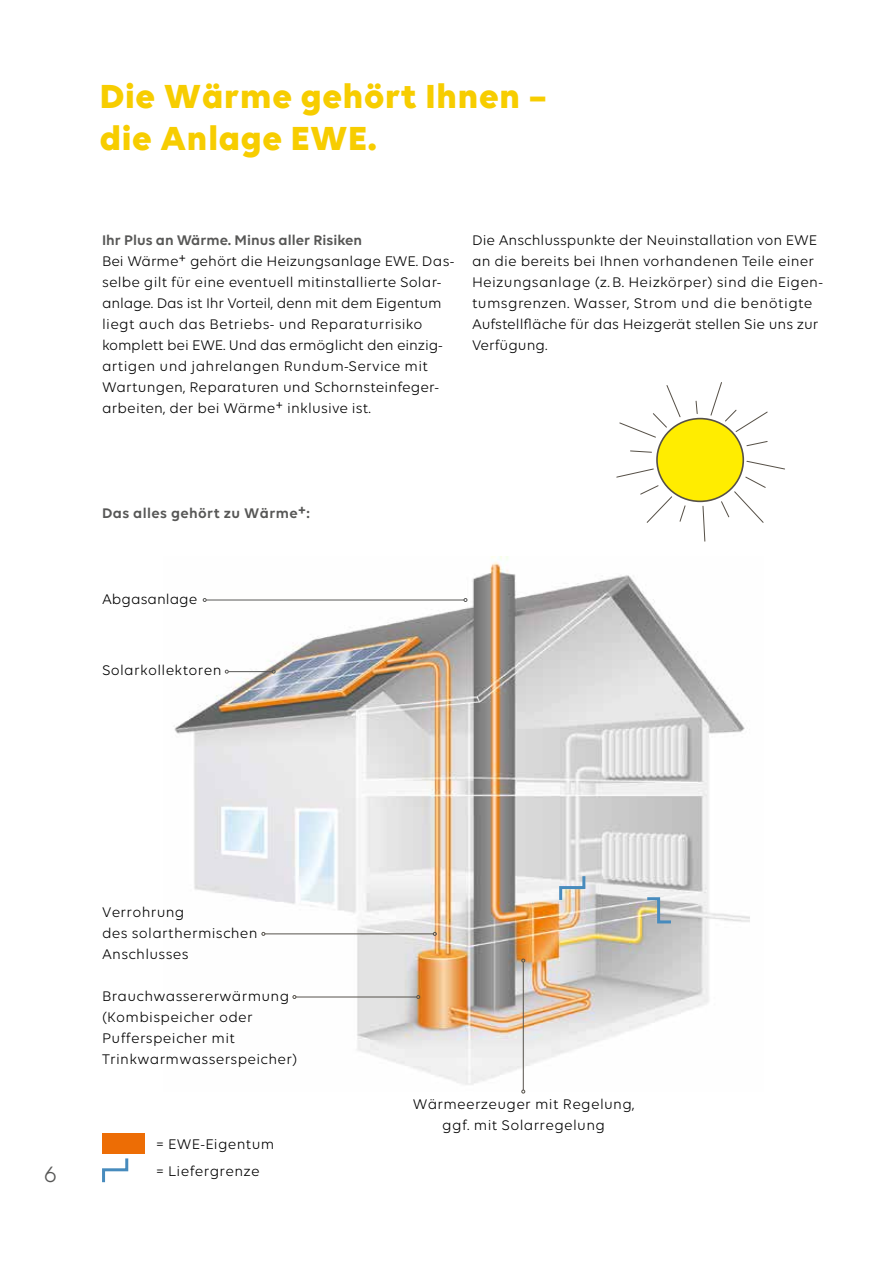
<style>
.page{position:relative;width:893px;height:1263px;background:#fff}
.page>*{position:absolute;margin:0;border:0;box-sizing:border-box;transform-origin:0 0}
.t1{font:700 36px/42px "Volte";letter-spacing:.02em;color:#f7cd00}
.t2{font:24px "Volte";color:#575756}
.t3{font:15px/21px "Volte";letter-spacing:.01em;color:#000}
.t4{font:600 15px "Volte";color:#575756}
.t5{font:600 15px "Volte";letter-spacing:.025em;color:#575756}
</style>
<div class="page">
<img style="left:174px;top:556px;width:576px;height:535px">
<div style="left:102px;top:1132px;width:42px;height:21px;background:#ed6d05"></div>
<hr style="left:523px;top:962px;width:1px;height:128px;background:#57534c">
<svg style="left:521px;top:959px;width:4px;height:3px"></svg>
<hr style="left:206px;top:600px;width:258px;height:1px;background:#575756">
<svg style="left:203px;top:598px;width:4px;height:4px"></svg>
<svg style="left:464px;top:598px;width:3px;height:4px"></svg>
<hr style="left:228px;top:671px;width:44px;height:1px;background:#575756">
<svg style="left:225px;top:670px;width:4px;height:3px"></svg>
<svg style="left:272px;top:670px;width:4px;height:3px"></svg>
<hr style="left:296px;top:997px;width:121px;height:1px;background:#57534c">
<svg style="left:293px;top:995px;width:3px;height:4px"></svg>
<svg style="left:416px;top:995px;width:4px;height:4px"></svg>
<hr style="left:265px;top:933px;width:168px;height:1px;background:#57534c">
<svg style="left:261px;top:932px;width:4px;height:4px"></svg>
<svg style="left:433px;top:932px;width:4px;height:4px"></svg>
<svg style="left:644px;top:896px;width:30px;height:29px"></svg>
<svg style="left:558px;top:873px;width:29px;height:30px"></svg>
<svg style="left:102px;top:1158px;width:27px;height:25px"></svg>
<div style="left:657px;top:419px;width:86px;height:82px;background:#ffed00;border-radius:50%"></div>
<div style="left:656px;top:418px;width:88px;height:84px;border:2px solid #565047;border-radius:50%"></div>
<svg style="left:710px;top:382px;width:58px;height:51px"></svg>
<svg style="left:695px;top:400px;width:3px;height:14px"></svg>
<svg style="left:746px;top:441px;width:22px;height:6px"></svg>
<svg style="left:746px;top:460px;width:39px;height:10px"></svg>
<svg style="left:619px;top:385px;width:62px;height:53px"></svg>
<svg style="left:630px;top:450px;width:22px;height:3px"></svg>
<svg style="left:616px;top:468px;width:38px;height:10px"></svg>
<svg style="left:640px;top:484px;width:33px;height:39px"></svg>
<svg style="left:679px;top:505px;width:7px;height:17px"></svg>
<svg style="left:702px;top:505px;width:4px;height:37px"></svg>
<svg style="left:720px;top:476px;width:46px;height:47px"></svg>
<h1 class="t1" style="left:100px;top:74px;width:448px">Die Wärme gehört Ihnen – die Anlage EWE.</h1>
<p class="t4" style="left:102px;top:231px;width:261px">Ihr Plus an Wärme. Minus aller Risiken</p>
<p class="t3" style="left:102px;top:250px;width:354px">Bei Wärme+ gehört die Heizungsanlage EWE. Das&shy;selbe gilt für eine eventuell mitinstallierte Solar&shy;anlage. Das ist Ihr Vorteil, denn mit dem Eigentum liegt auch das Betriebs- und Reparaturrisiko komplett bei EWE. Und das ermöglicht den einzig&shy;artigen und jahrelangen Rundum-Service mit Wartungen, Reparaturen und Schornsteinfeger&shy;arbeiten, der bei Wärme+ inklusive ist.</p>
<p class="t3" style="left:472px;top:229px;width:352px">Die Anschlusspunkte der Neuinstallation von EWE an die bereits bei Ihnen vorhandenen Teile einer Heizungsanlage (z. B. Heizkörper) sind die Eigen&shy;tumsgrenzen. Wasser, Strom und die benötigte Aufstellfläche für das Heizgerät stellen Sie uns zur Verfügung.</p>
<p class="t5" style="left:102px;top:504px;width:209px">Das alles gehört zu Wärme+:</p>
<p class="t3" style="left:102px;top:588px;width:97px">Abgasanlage</p>
<p class="t3" style="left:102px;top:659px;width:121px">Solarkollektoren</p>
<p class="t3" style="left:102px;top:901px;width:157px">Verrohrung<br>des solarthermischen<br>Anschlusses</p>
<p class="t3" style="left:102px;top:985px;width:197px">Brauchwassererwärmung (Kombispeicher oder<br>Pufferspeicher mit<br>Trinkwarmwasserspeicher)</p>
<p class="t3" style="left:156px;top:1133px;width:120px">= EWE-Eigentum</p>
<h2 class="t2" style="left:43px;top:1161px;width:15px">6</h2>
<p class="t3" style="left:156px;top:1160px;width:105px">= Liefergrenze</p>
<p class="t3" style="left:413px;top:1093px;width:223px;text-align:center">Wärmeerzeuger mit Regelung, ggf. mit Solarregelung</p>
</div>
